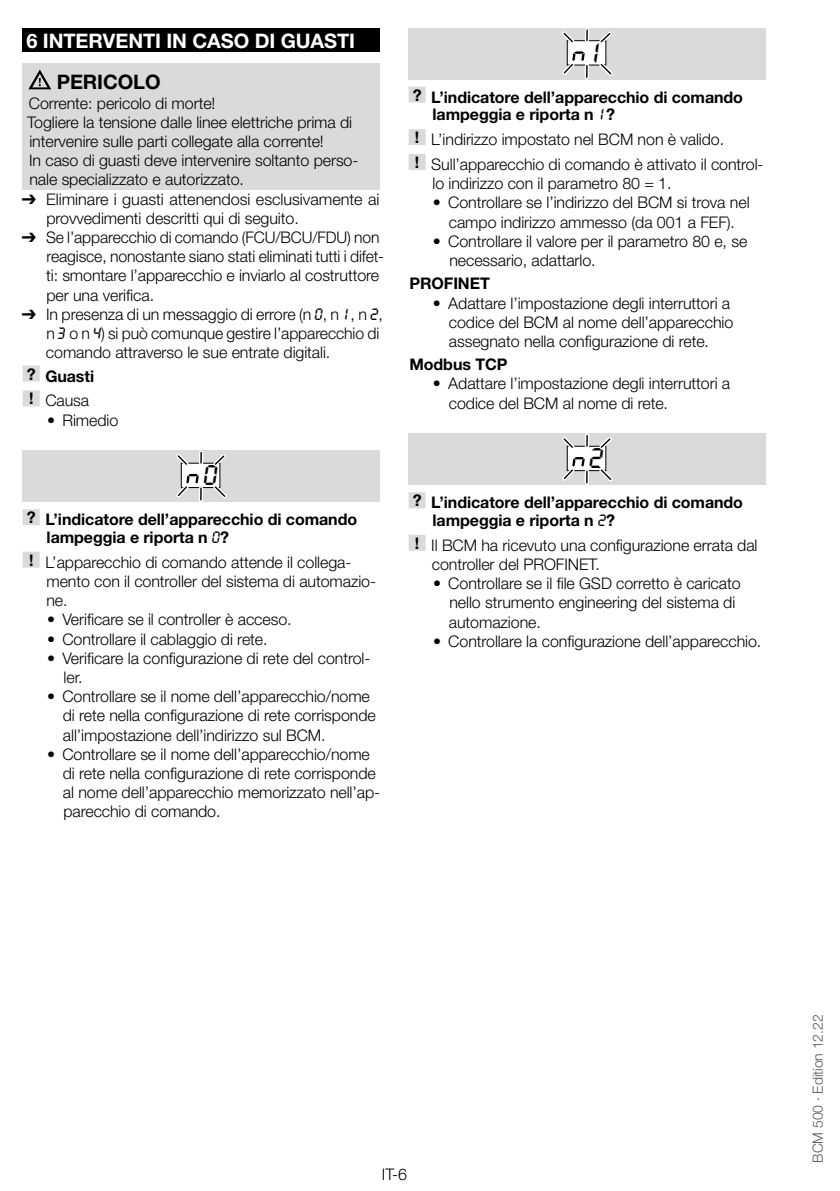
<style>
.page{position:relative;width:840px;height:1191px;background:#fff}
.page>*{position:absolute;margin:0;border:0;box-sizing:border-box;transform-origin:0 0}
.t1{font:italic 500 27.6px "Quartz";color:#000}
.t2{font:700 20px "Helvetica Neue LT Pro";letter-spacing:-.005em;color:#fff}
.t3{font:700 20px "Helvetica Neue LT Pro";letter-spacing:-.005em;color:#000}
.t4{font:300 16px/19.2px "Helvetica Neue LT Pro";letter-spacing:-.005em;color:#000}
.t5{font:700 16px/17.6px "Helvetica Neue LT Pro";letter-spacing:-.005em;color:#000}
.t6{font:300 14px "Helvetica Neue LT Pro";letter-spacing:-.005em;color:#575756}
.s1{font-family:"Arial Unicode MS";font-weight:400}
.s2{font-family:"Quartz";font-weight:500;font-style:italic}
.s3{font-weight:300}
.s4{font-weight:700}
</style>
<div class="page">
<div style="left:23px;top:28px;width:357px;height:24px;background:#000"></div>
<div style="left:23px;top:64px;width:357px;height:31px;background:#dadada"></div>
<div style="left:23px;top:91px;width:357px;height:22px;background:#dadada"></div>
<div style="left:23px;top:111px;width:357px;height:40px;background:#dadada"></div>
<div style="left:23px;top:149px;width:357px;height:41px;background:#dadada"></div>
<div style="left:23px;top:365px;width:17px;height:16px;background:#dadada"></div>
<div style="left:23px;top:390px;width:17px;height:16px;background:#dadada"></div>
<div style="left:23px;top:509px;width:17px;height:16px;background:#dadada"></div>
<div style="left:23px;top:551px;width:17px;height:16px;background:#dadada"></div>
<svg style="left:28px;top:69px;width:23px;height:20px"></svg>
<div style="left:23px;top:451px;width:357px;height:51px;background:#dadada"></div>
<div style="left:181px;top:463px;width:39px;height:24px;background:#fff"></div>
<hr style="left:199px;top:452px;width:4px;height:11px;background:#fff">
<hr style="left:199px;top:488px;width:4px;height:12px;background:#fff">
<svg style="left:176px;top:451px;width:26px;height:50px"></svg>
<svg style="left:209px;top:481px;width:18px;height:18px"></svg>
<svg style="left:209px;top:454px;width:17px;height:16px"></svg>
<div style="left:408px;top:87px;width:17px;height:16px;background:#dadada"></div>
<div style="left:408px;top:129px;width:17px;height:16px;background:#dadada"></div>
<div style="left:408px;top:154px;width:17px;height:16px;background:#dadada"></div>
<div style="left:408px;top:492px;width:17px;height:16px;background:#dadada"></div>
<div style="left:408px;top:535px;width:17px;height:16px;background:#dadada"></div>
<div style="left:408px;top:28px;width:357px;height:51px;background:#dadada"></div>
<div style="left:567px;top:41px;width:38px;height:24px;background:#fff"></div>
<svg style="left:587px;top:30px;width:2px;height:11px"></svg>
<svg style="left:562px;top:28px;width:25px;height:51px"></svg>
<svg style="left:595px;top:59px;width:17px;height:17px"></svg>
<svg style="left:595px;top:31px;width:17px;height:17px"></svg>
<div style="left:408px;top:434px;width:357px;height:51px;background:#dadada"></div>
<div style="left:567px;top:446px;width:38px;height:24px;background:#fff"></div>
<div style="left:566px;top:446px;width:40px;height:25px;border:1px solid #000"></div>
<svg style="left:587px;top:435px;width:2px;height:11px"></svg>
<svg style="left:587px;top:471px;width:1px;height:12px"></svg>
<svg style="left:562px;top:434px;width:25px;height:50px"></svg>
<svg style="left:595px;top:464px;width:17px;height:18px"></svg>
<svg style="left:595px;top:437px;width:17px;height:16px"></svg>
<p class="t2" style="left:26px;top:28px;width:330px">6 INTERVENTI IN CASO DI GUASTI</p>
<p class="t3" style="left:57px;top:70px;width:105px">PERICOLO</p>
<p class="t4" style="left:27px;top:93px;width:332px">Corrente: pericolo di morte!<br>Togliere la tensione dalle linee elettriche prima di intervenire sulle parti collegate alla corrente!<br>In caso di guasti deve intervenire soltanto perso&shy;nale specializzato e autorizzato.</p>
<p class="t4" style="left:46px;top:189px;width:334px;text-indent:-24px"><span class="s1">➔</span> Eliminare i guasti attenendosi esclusivamente ai provvedimenti descritti qui di seguito.</p>
<p class="t4" style="left:46px;top:227px;width:339px;text-indent:-24px"><span class="s1">➔</span> Se l’apparecchio di comando (FCU/BCU/FDU) non reagisce, nonostante siano stati eliminati tutti i difet&shy;ti: smontare l’apparecchio e inviarlo al costruttore per una verifica.</p>
<p class="t4" style="left:46px;top:304px;width:338px;text-indent:-24px"><span class="s1">➔</span> In presenza di un messaggio di errore (n <span class="s2">0</span>, n <span class="s2">1</span>, n <span class="s2">2</span>, n <span class="s2">3</span> o n <span class="s2">4</span>) si può comunque gestire l’apparecchio di comando attraverso le sue entrate digitali.</p>
<p class="t5" style="left:27px;top:363px;width:69px;line-height:24.8px">? Guasti ! <span class="s3">Causa</span></p>
<p class="t4" style="left:47px;top:410px;width:73px">• Rimedio</p>
<h1 class="t1" style="left:203px;top:457px;width:15px">0</h1>
<p class="t5" style="left:47px;top:510px;width:312px;text-indent:-20px">? L’indicatore dell’apparecchio di comando lampeggia e riporta n <span class="s2">0</span>?</p>
<p class="t4" style="left:46px;top:552px;width:331px;text-indent:-17px"><span class="s4">!</span> L’apparecchio di comando attende il collega&shy;mento con il controller del sistema di automazio&shy;ne.</p>
<p class="t4" style="left:47px;top:609px;width:246px">• Verificare se il controller è acceso.</p>
<p class="t4" style="left:47px;top:629px;width:222px">• Controllare il cablaggio di rete.</p>
<p class="t4" style="left:64px;top:648px;width:308px;text-indent:-17px">• Verificare la configurazione di rete del control&shy;ler.</p>
<p class="t4" style="left:63px;top:686px;width:314px;text-indent:-16px">• Controllare se il nome dell’apparecchio/nome di rete nella configurazione di rete corrisponde all’impostazione dell’indirizzo sul BCM.</p>
<p class="t4" style="left:63px;top:744px;width:318px;text-indent:-16px">• Controllare se il nome dell’apparecchio/nome di rete nella configurazione di rete corrisponde al nome dell’apparecchio memorizzato nell’ap&shy;parecchio di comando.</p>
<h1 class="t1" style="left:589px;top:35px;width:15px">1</h1>
<p class="t5" style="left:432px;top:88px;width:312px;text-indent:-20px">? L’indicatore dell’apparecchio di comando lampeggia e riporta n <span class="s2">1</span>?</p>
<p class="t4" style="left:414px;top:127px;width:350px;line-height:24.8px"><span class="s4">!</span> L’indirizzo impostato nel BCM non è valido.<br><span class="s4">!</span> Sull’apparecchio di comando è attivato il control-</p>
<p class="t4" style="left:432px;top:174px;width:240px">lo indirizzo con il parametro 80 = 1.</p>
<p class="t4" style="left:432px;top:193px;width:318px;text-align:center">• Controllare se l’indirizzo del BCM si trova nel campo indirizzo ammesso (da 001 a FEF).</p>
<p class="t4" style="left:449px;top:231px;width:299px;text-indent:-16px">• Controllare il valore per il parametro 80 e, se necessario, adattarlo.</p>
<p class="t5" style="left:409px;top:274px;width:82px">PROFINET</p>
<p class="t4" style="left:448px;top:293px;width:286px;text-indent:-16px">• Adattare l’impostazione degli interruttori a codice del BCM al nome dell’apparecchio assegnato nella configurazione di rete.</p>
<p class="t5" style="left:409px;top:355px;width:99px">Modbus TCP</p>
<p class="t4" style="left:448px;top:374px;width:283px;text-indent:-16px">• Adattare l’impostazione degli interruttori a codice del BCM al nome di rete.</p>
<h1 class="t1" style="left:589px;top:440px;width:15px">2</h1>
<p class="t5" style="left:432px;top:493px;width:312px;text-indent:-20px">? L’indicatore dell’apparecchio di comando lampeggia e riporta n <span class="s2">2</span>?</p>
<p class="t4" style="left:431px;top:535px;width:327px;text-indent:-17px"><span class="s4">!</span> Il BCM ha ricevuto una configurazione errata dal controller del PROFINET.</p>
<p class="t4" style="left:448px;top:573px;width:293px;text-indent:-16px">• Controllare se il file GSD corretto è caricato nello strumento engineering del sistema di automazione.</p>
<p class="t4" style="left:433px;top:631px;width:330px">• Controllare la configurazione dell’apparecchio.</p>
<p class="t4" style="left:382px;top:1164px;width:26px">IT-6</p>
<p class="t6" style="left:809px;top:1162px;width:150px;rotate:-90deg">BCM 500 · Edition 12.22</p>
</div>
